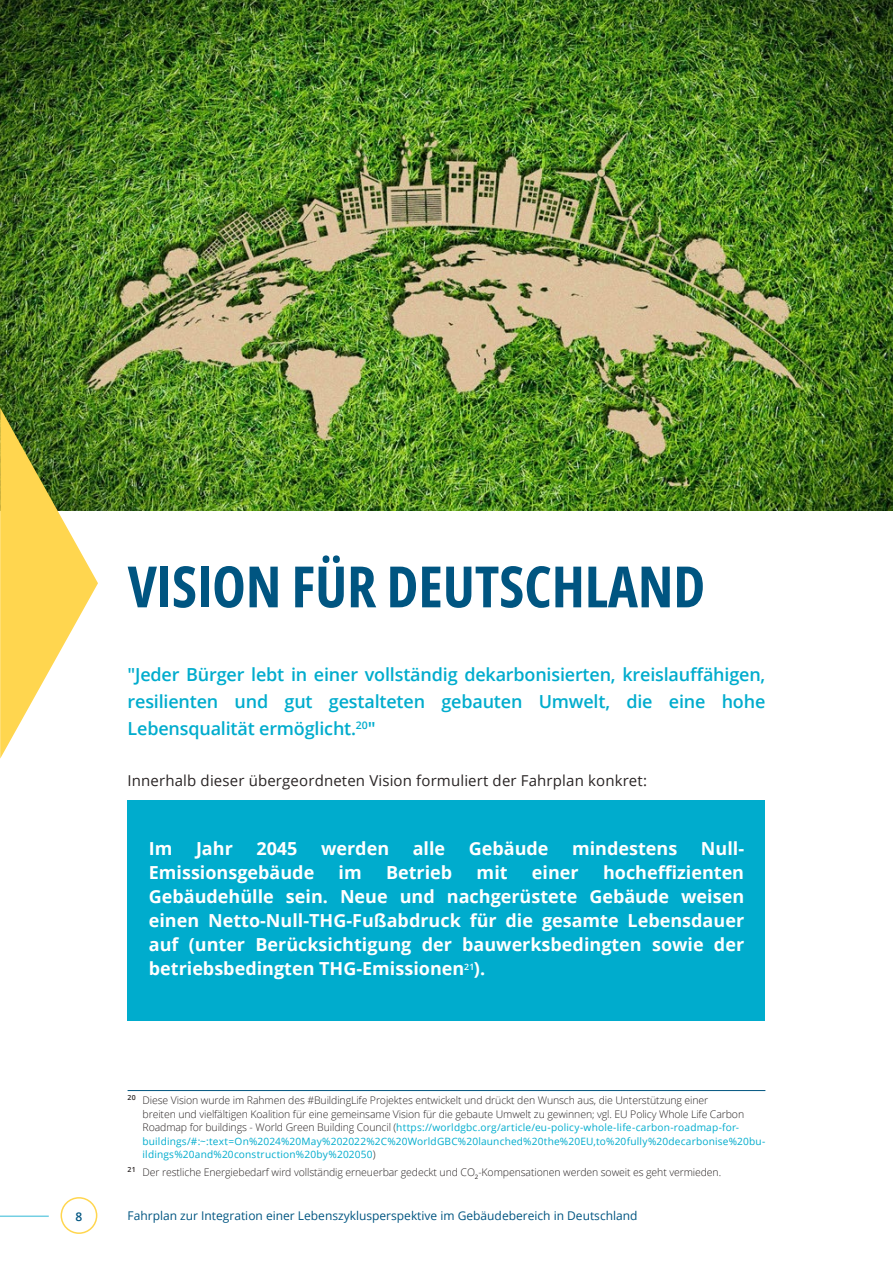
<style>
.page{position:relative;width:893px;height:1263px;background:#fff}
.page>*{position:absolute;margin:0;border:0;box-sizing:border-box;transform-origin:0 0}
.t1{font:700 57px "Open Sans Condensed";color:#005581}
.t2{font:700 18px/24px "Open Sans";color:#fff;text-align:justify}
.t3{font:600 18px/27px "Open Sans";letter-spacing:-.01em;color:#00accd;text-align:justify}
.t4{font:15px "Open Sans";letter-spacing:.01em;color:#292424}
.t5{font:12px "Open Sans";color:#005581}
.t6{font:600 12px "Open Sans";color:#005581}
.t7{font:300 10.5px/13.5px "Open Sans";letter-spacing:-.01em;color:#292424}
.t8{font:10.2px/13.5px "Open Sans";letter-spacing:.015em;color:#00accd}
.s1{font-weight:300;font-size:10.5px;color:#292424}
</style>
<div class="page">
<div style="left:61px;top:1197px;width:36px;height:37px;border:2px solid #ffd64f;border-radius:50%"></div>
<hr style="left:0;top:1215px;width:49px;height:2px;background:#73cfe3">
<div style="left:128px;top:800px;width:637px;height:52px;background:#00accd"></div>
<div style="left:128px;top:824px;width:637px;height:172px;background:#00accd"></div>
<div style="left:128px;top:968px;width:637px;height:52px;background:#00accd"></div>
<hr style="left:128px;top:1090px;width:637px;height:1px;background:#005581">
<img style="left:0;top:0;width:893px;height:511px">
<svg style="left:0;top:408px;width:98px;height:351px"></svg>
<h1 class="t1" style="left:128px;top:548px;width:579px">VISION FÜR DEUTSCHLAND</h1>
<h2 class="t3" style="left:128px;top:661px;width:639px">"Jeder Bürger lebt in einer vollständig dekarbonisierten, kreislauffähigen, resilienten und gut gestalteten gebauten Umwelt, die eine hohe Lebensqualität ermöglicht.<sup>20</sup>"</h2>
<h3 class="t4" style="left:128px;top:770px;width:521px">Innerhalb dieser übergeordneten Vision formuliert der Fahrplan konkret:</h3>
<h2 class="t2" style="left:149px;top:836px;width:25px">Im</h2>
<h2 class="t2" style="left:196px;top:836px;width:38px">Jahr</h2>
<h2 class="t2" style="left:256px;top:836px;width:43px">2045</h2>
<h2 class="t2" style="left:321px;top:836px;width:70px">werden</h2>
<h2 class="t2" style="left:413px;top:836px;width:34px">alle</h2>
<h2 class="t2" style="left:469px;top:836px;width:81px">Gebäude</h2>
<h2 class="t2" style="left:572px;top:836px;width:107px">mindestens</h2>
<h2 class="t2" style="left:701px;top:836px;width:45px">Null-</h2>
<h2 class="t2" style="left:149px;top:860px;width:167px">Emissionsgebäude</h2>
<h2 class="t2" style="left:339px;top:860px;width:25px">im</h2>
<h2 class="t2" style="left:386px;top:860px;width:68px">Betrieb</h2>
<h2 class="t2" style="left:477px;top:860px;width:32px">mit</h2>
<h2 class="t2" style="left:532px;top:860px;width:48px">einer</h2>
<p class="t2" style="left:149px;top:860px;width:597px;text-indent:454px">hocheffizienten Gebäudehülle sein. Neue und nachgerüstete Gebäude weisen einen Netto-Null-THG-Fußabdruck für die gesamte Lebensdauer auf (unter Berücksichtigung der bauwerksbedingten sowie der betriebsbedingten THG-Emissionen<sup>21</sup>).</p>
<p class="t7" style="left:143px;top:1093px;width:603px;text-indent:-15px"><sup>20</sup> Diese Vision wurde im Rahmen des #BuildingLife Projektes entwickelt und drückt den Wunsch aus, die Unterstützung einer breiten und vielfältigen Koalition für eine gemeinsame Vision für die gebaute Umwelt zu gewinnen; vgl. EU Policy Whole Life Carbon</p>
<p class="t8" style="left:143px;top:1120px;width:624px"><span class="s1">Roadmap for buildings - World Green Building Council (</span>https://worldgbc.org/article/eu-policy-whole-life-carbon-roadmap-for&shy;buildings/#:~:text=On%2024%20May%202022%2C%20WorldGBC%20launched%20the%20EU,to%20fully%20decarbonise%20bu&shy;ildings%20and%20construction%20by%202050<span class="s1">)</span></p>
<p class="t7" style="left:128px;top:1165px;width:595px"><sup>21</sup> Der restliche Energiebedarf wird vollständig erneuerbar gedeckt und CO<sub>2</sub>-Kompensationen werden soweit es geht vermieden.</p>
<p class="t6" style="left:76px;top:1208px;width:8px">8</p>
<p class="t5" style="left:128px;top:1207px;width:511px">Fahrplan zur Integration einer Lebenszyklusperspektive im Gebäudebereich in Deutschland</p>
</div>
